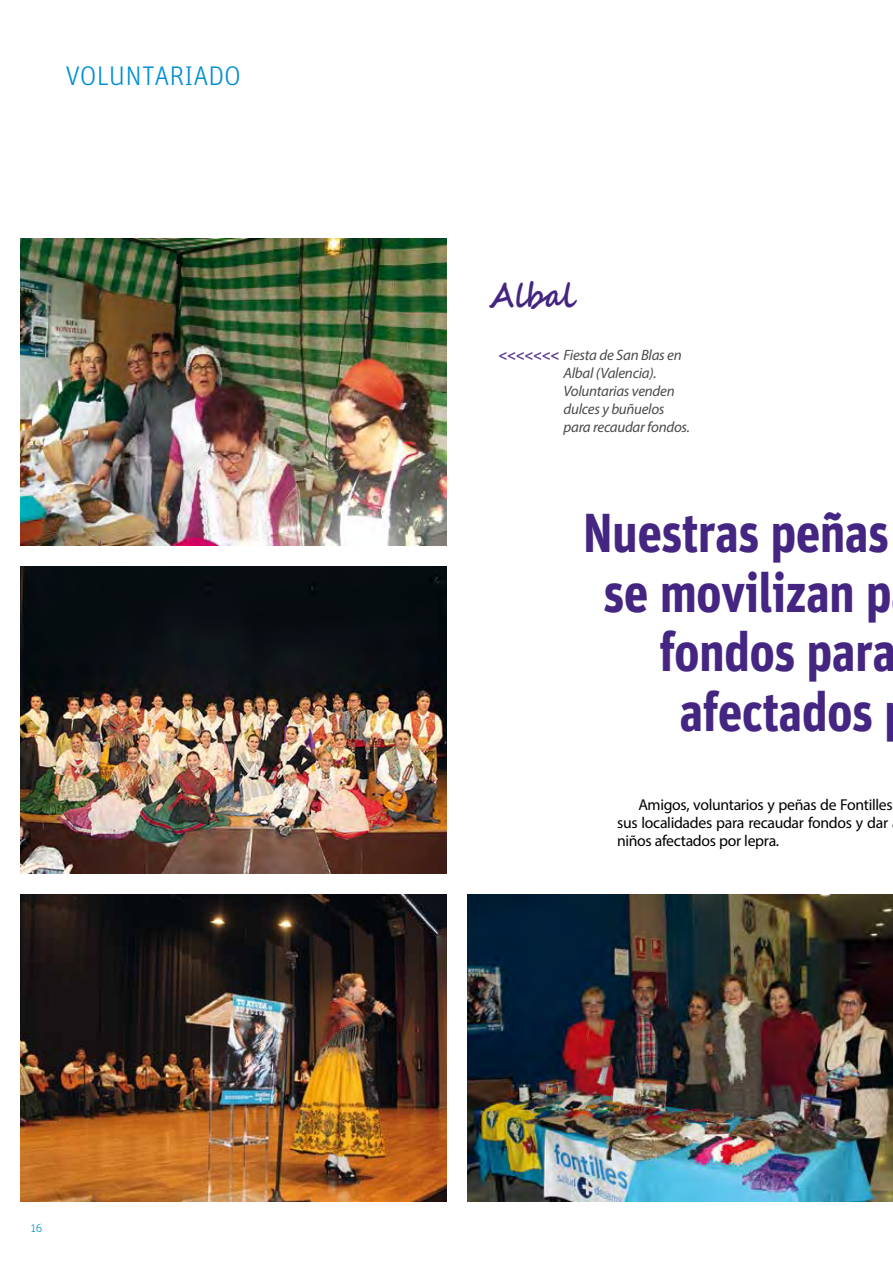
<style>
.page{position:relative;width:893px;height:1263px;background:#fff}
.page>*{position:absolute;margin:0;border:0;box-sizing:border-box;transform-origin:0 0}
.t1{font:700 54.9px "Unit OT";letter-spacing:-.015em;color:#442682;scale:.9 1}
.t2{font:700 33.3px "Segoe Script";letter-spacing:-.035em;color:#442682;scale:.9 1}
.t3{font:300 27px "Unit OT";color:#008fd0}
.t4{font:15.75px/18px "Myriad Pro";letter-spacing:-.02em;color:#000}
.t5{font:italic 15px/18px "Myriad Pro";letter-spacing:-.02em;color:#4b4b4d}
.t6{font:300 12px "Unit OT";color:#008fd0}
.s1{font-weight:700;font-style:normal;color:#5f3f8f}
</style>
<div class="page">
<img style="left:21px;top:239px;width:425px;height:306px">
<img style="left:468px;top:895px;width:425px;height:306px">
<img style="left:21px;top:567px;width:425px;height:306px">
<img style="left:21px;top:895px;width:425px;height:306px">
<h3 class="t3" style="left:66px;top:60px;width:177px">VOLUNTARIADO</h3>
<p class="t6" style="left:31px;top:1221px;width:13px">16</p>
<h2 class="t2" style="left:489px;top:269px;width:97px">Albal</h2>
<p class="t5" style="left:564px;top:346px;width:128px;text-indent:-65px"><span class="s1">&lt;&lt;&lt;&lt;&lt;&lt;&lt;</span> Fiesta de San Blas en<br>Albal (Valencia).<br>Voluntarias venden dulces y buñuelos para recaudar fondos.</p>
<h1 class="t1" style="left:583px;top:500px;width:342px">Nuestras peñas</h1>
<h1 class="t1" style="left:603px;top:559px;width:322px">se movilizan p</h1>
<h1 class="t1" style="left:659px;top:618px;width:265px">fondos para</h1>
<h1 class="t1" style="left:680px;top:678px;width:217px">afectados</h1>
<p class="t4" style="left:617px;top:795px;width:277px;text-indent:21px">Amigos, voluntarios y peñas de Fontilles sus localidades para recaudar fondos y dar niños afectados por lepra.</p>
</div>
